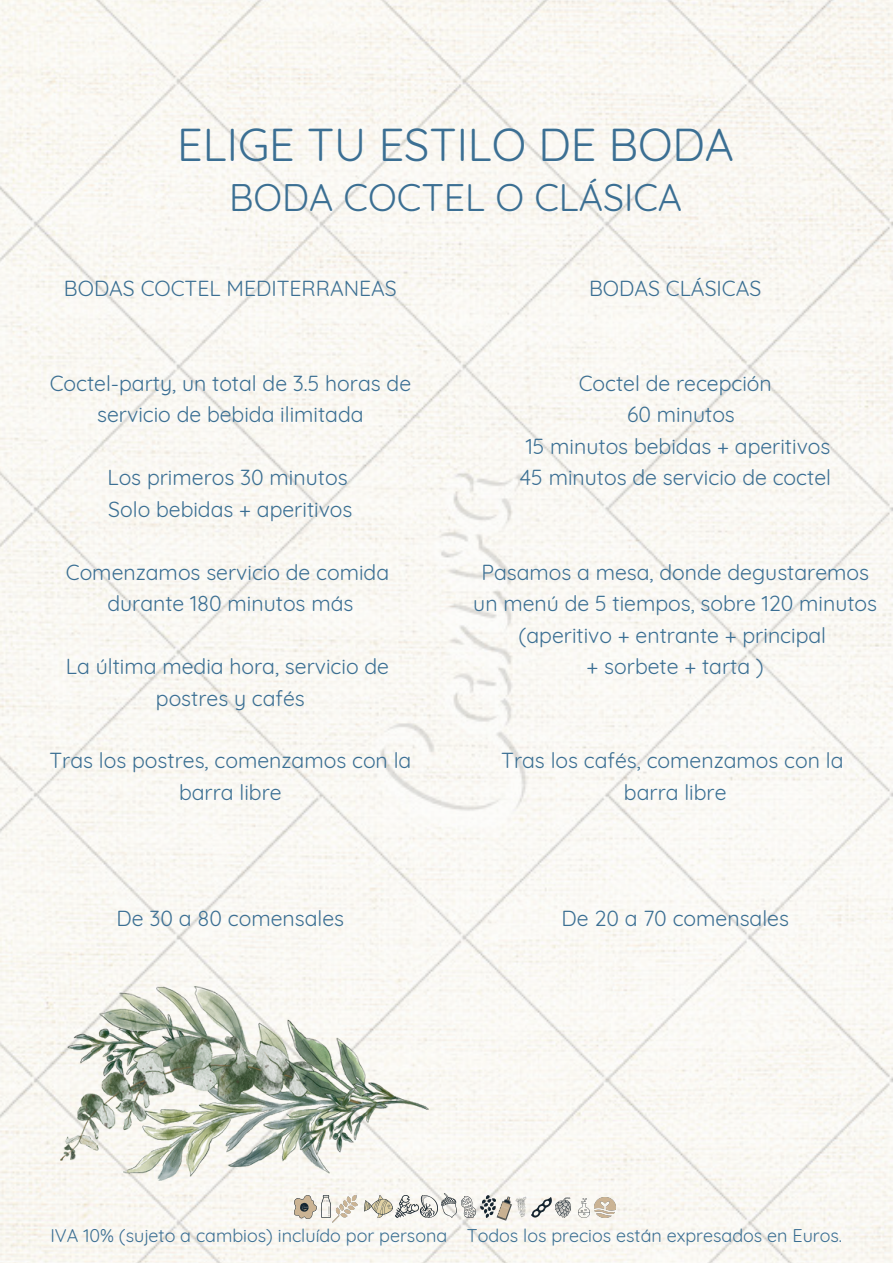
<style>
.page{position:relative;width:893px;height:1264px;background:#fff}
.page>*{position:absolute;margin:0;border:0;box-sizing:border-box;transform-origin:0 0}
.t1{font:45px "Quicksand";color:#3b6f93}
.t2{font:37.5px "Quicksand";color:#3b6f93}
.t3{font:21.15px/31.5px "Quicksand";color:#3b6f93;text-align:center}
.t4{font:18px "Quicksand";color:#3b6f93}
</style>
<div class="page">
<img style="left:0;top:0;width:892px;height:1262px">
<img style="left:396px;top:1194px;width:22px;height:23px">
<img style="left:321px;top:1195px;width:9px;height:22px">
<img style="left:294px;top:1195px;width:22px;height:23px">
<img style="left:365px;top:1194px;width:28px;height:23px">
<img style="left:496px;top:1195px;width:18px;height:25px">
<img style="left:441px;top:1192px;width:15px;height:25px">
<img style="left:514px;top:1194px;width:18px;height:23px">
<img style="left:420px;top:1194px;width:17px;height:23px">
<img style="left:578px;top:1198px;width:11px;height:19px">
<img style="left:531px;top:1197px;width:21px;height:20px">
<img style="left:480px;top:1195px;width:15px;height:22px">
<img style="left:461px;top:1196px;width:14px;height:21px">
<img style="left:556px;top:1197px;width:14px;height:20px">
<img style="left:595px;top:1197px;width:20px;height:20px">
<img style="left:332px;top:1195px;width:25px;height:27px">
<img style="left:61px;top:986px;width:367px;height:194px">
<h1 class="t1" style="left:177px;top:116px;width:558px">ELIGE TU ESTILO DE BODA</h1>
<h2 class="t2" style="left:229px;top:173px;width:454px">BODA COCTEL O CLÁSICA</h2>
<p class="t3" style="left:64px;top:272px;width:334px">BODAS COCTEL MEDITERRANEAS</p>
<p class="t3" style="left:50px;top:367px;width:363px">Coctel-party, un total de 3.5 horas de servicio de bebida ilimitada</p>
<p class="t3" style="left:107px;top:461px;width:246px;text-align:left">Los primeros 30 minutos<br>Solo bebidas + aperitivos</p>
<p class="t3" style="left:66px;top:556px;width:325px">Comenzamos servicio de comida durante 180 minutos más</p>
<p class="t3" style="left:66px;top:650px;width:324px">La última media hora, servicio de postres y cafés</p>
<p class="t3" style="left:49px;top:744px;width:363px">Tras los postres, comenzamos con la barra libre</p>
<p class="t3" style="left:117px;top:902px;width:229px">De 30 a 80 comensales</p>
<p class="t3" style="left:589px;top:272px;width:174px">BODAS CLÁSICAS</p>
<p class="t3" style="left:519px;top:367px;width:313px">Coctel de recepción<br>60 minutos<br>15 minutos bebidas + aperitivos<br>45 minutos de servicio de coctel</p>
<p class="t3" style="left:473px;top:556px;width:405px">Pasamos a mesa, donde degustaremos un menú de 5 tiempos, sobre 120 minutos (aperitivo + entrante + principal<br>+ sorbete + tarta )</p>
<p class="t3" style="left:501px;top:744px;width:344px">Tras los cafés, comenzamos con la barra libre</p>
<p class="t3" style="left:561px;top:902px;width:229px">De 20 a 70 comensales</p>
<p class="t4" style="left:50px;top:1223px;width:793px">IVA 10% (sujeto a cambios) incluído por persona Todos los precios están expresados en Euros.</p>
</div>
